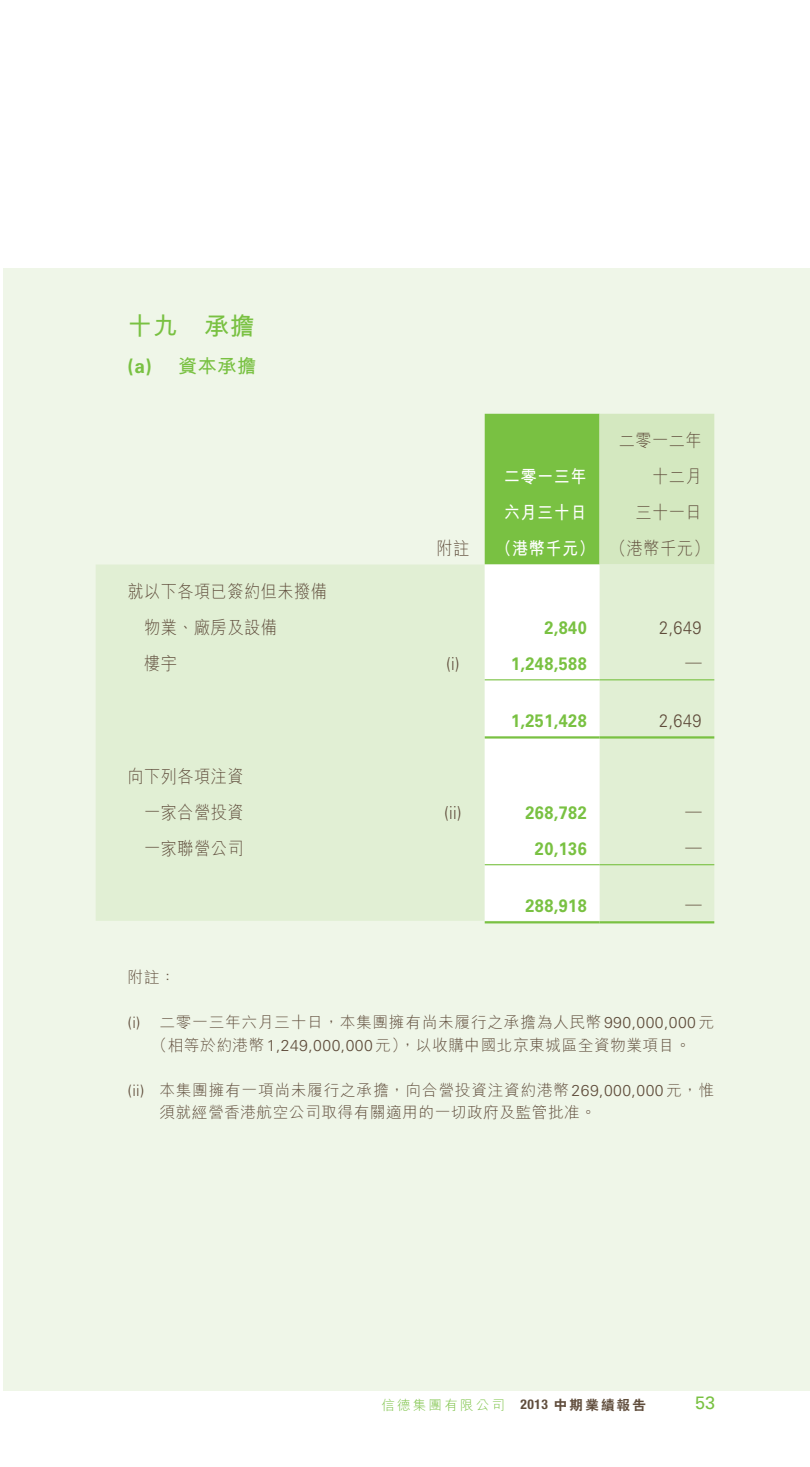
<style>
.page{position:relative;width:810px;height:1467px;background:#fff}
.page>*{position:absolute;margin:0;border:0;box-sizing:border-box;transform-origin:0 0}
._3__標題{font:700 24.75px "M Hei HK";color:#79c142}
._4__副標題{font:700 19.12px "M Hei HK";color:#79c142}
._7__表內文{font:300 18px "M Hei HK";letter-spacing:.03em;color:#5f4c3b;scale:.9 1}
._7__表內文-2{font:700 18px "Univers LT Std";letter-spacing:.03em;color:#79c142;scale:.9 1}
._7__表內文-3{font:300 18px "Univers LT Std";letter-spacing:.03em;color:#5f4c3b;scale:.9 1}
._7__表內文-4{font:700 18px "M Hei HK";letter-spacing:.03em;color:#fff;scale:.9 1}
.t1{font:18px "Univers LT Std";color:#79c142}
._2__附註內文{font:300 15.75px/22.5px "M Hei HK";letter-spacing:.035em;color:#5f4c3b;text-align:center}
.t2{font:300 13.5px "M Hei HK";letter-spacing:.165em;color:#79c142}
.s1{font-family:"Univers LT Std"}
.s2{font-family:"Helvetica Neue LT Std";font-weight:700;font-stretch:condensed;color:#5f4c3b}
.s3{font-family:"C Hei 2 HK";font-weight:800;color:#5f4c3b}
</style>
<div class="page">
<div style="left:3px;top:268px;width:807px;height:1122px;background:#eff6e8"></div>
<div style="left:96px;top:564px;width:389px;height:357px;background:#e1efd4"></div>
<svg style="left:485px;top:414px;width:229px;height:507px;background:#d9ecca"></svg>
<hr style="left:485px;top:679px;width:115px;height:1px;background:#79c142">
<hr style="left:600px;top:679px;width:114px;height:1px;background:#79c142">
<hr style="left:485px;top:736px;width:115px;height:3px;background:#79c142">
<hr style="left:600px;top:736px;width:114px;height:3px;background:#79c142">
<hr style="left:485px;top:864px;width:115px;height:1px;background:#79c142">
<hr style="left:600px;top:864px;width:114px;height:1px;background:#79c142">
<hr style="left:485px;top:921px;width:115px;height:2px;background:#79c142">
<hr style="left:600px;top:921px;width:114px;height:2px;background:#79c142">
<p class="_3__標題" style="left:128px;top:308px;width:128px">十九 承擔</p>
<p class="_4__副標題" style="left:128px;top:353px;width:130px"><span class="s1">(a)</span> 資本承擔</p>
<p class="_7__表內文" style="left:619px;top:432px;width:94px">二零一二年</p>
<p class="_7__表內文-4" style="left:504px;top:464px;width:94px">二零一三年</p>
<p class="_7__表內文" style="left:652px;top:468px;width:57px">十二月</p>
<p class="_7__表內文-4" style="left:504px;top:500px;width:94px">六月三十日</p>
<p class="_7__表內文" style="left:635px;top:504px;width:75px">三十一日</p>
<p class="_7__表內文" style="left:436px;top:540px;width:38px">附註</p>
<p class="_7__表內文-4" style="left:495px;top:536px;width:112px">（港幣千元）</p>
<p class="_7__表內文" style="left:610px;top:540px;width:112px">（港幣千元）</p>
<p class="_7__表內文" style="left:128px;top:582px;width:223px">就以下各項已簽約但未撥備</p>
<p class="_7__表內文" style="left:144px;top:618px;width:149px">物業、廠房及設備</p>
<p class="_7__表內文-2" style="left:544px;top:617px;width:49px">2,840</p>
<p class="_7__表內文-3" style="left:659px;top:617px;width:49px">2,649</p>
<p class="_7__表內文" style="left:144px;top:654px;width:38px">樓宇</p>
<p class="_7__表內文-3" style="left:446px;top:653px;width:17px">(i)</p>
<p class="_7__表內文-2" style="left:511px;top:653px;width:86px">1,248,588</p>
<p class="_7__表內文" style="left:685px;top:654px;width:19px">—</p>
<p class="_7__表內文-2" style="left:511px;top:710px;width:86px">1,251,428</p>
<p class="_7__表內文-3" style="left:659px;top:710px;width:49px">2,649</p>
<p class="_7__表內文" style="left:128px;top:767px;width:131px">向下列各項注資</p>
<p class="_7__表內文" style="left:144px;top:803px;width:112px">一家合營投資</p>
<p class="_7__表內文-3" style="left:444px;top:802px;width:21px">(ii)</p>
<p class="_7__表內文-2" style="left:526px;top:802px;width:70px">268,782</p>
<p class="_7__表內文" style="left:685px;top:803px;width:19px">—</p>
<p class="_7__表內文" style="left:144px;top:839px;width:112px">一家聯營公司</p>
<p class="_7__表內文-2" style="left:535px;top:838px;width:59px">20,136</p>
<p class="_7__表內文" style="left:685px;top:839px;width:19px">—</p>
<p class="_7__表內文-2" style="left:526px;top:895px;width:70px">288,918</p>
<p class="_7__表內文" style="left:685px;top:896px;width:19px">—</p>
<p class="_2__附註內文" style="left:128px;top:966px;width:50px">附註：</p>
<p class="_2__附註內文" style="left:128px;top:1011px;width:588px"><span class="s1">(i)</span> 二零一三年六月三十日，本集團擁有尚未履行之承擔為人民幣<span class="s1">990,000,000</span>元（相等於約港幣<span class="s1">1,249,000,000</span>元），以收購中國北京東城區全資物業項目。</p>
<p class="_2__附註內文" style="left:159px;top:1079px;width:556px;text-align:left;text-indent:-32px"><span class="s1">(ii)</span> 本集團擁有一項尚未履行之承擔，向合營投資注資約港幣<span class="s1">269,000,000</span>元，惟須就經營香港航空公司取得有關適用的一切政府及監管批准。</p>
<p class="t2" style="left:381px;top:1398px;width:266px">信德集團有限公司 <span class="s2">2013</span> <span class="s3">中期業績報告</span></p>
<p class="t1" style="left:695px;top:1392px;width:22px">53</p>
</div>
